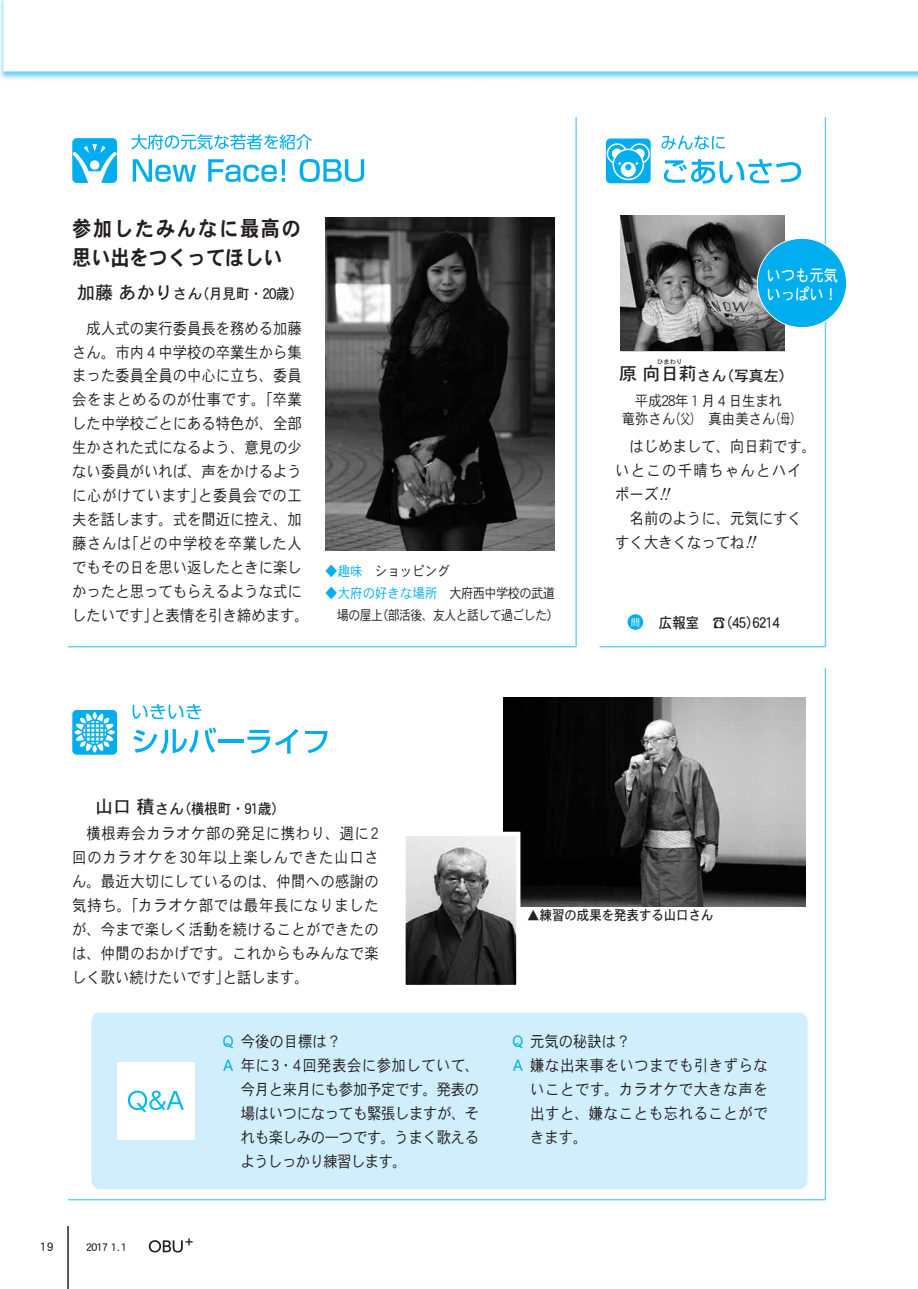
<style>
.page{position:relative;width:918px;height:1289px;background:#fff}
.page>*{position:absolute;margin:0;border:0;box-sizing:border-box;transform-origin:0 0}
.t1{font:21.3px/29.2px "H8 BF136+DFHS Gothic Pro 6 N W7";letter-spacing:.045em;color:#231f20;scale:.9 1}
.t2{font:15.9px/23.9px "HEY5 F4 J+DFHS Gothic Pro 6 N W3";color:#231f20;scale:.9 1}
.t3{font:15.9px/23.9px "HEY5 F4 J+DFHS Gothic Pro 6 N W3";letter-spacing:.025em;color:#231f20;scale:.9 1}
.t4{font:15.9px "HEY5 F4 J+DFHS Gothic Pro 6 N W3";letter-spacing:-.02em;color:#231f20;scale:.9 1}
.t5{font:15.9px "HEY5 F4 J+DFHS Gothic Pro 6 N W3";letter-spacing:.045em;color:#231f20;scale:.9 1}
.t6{font:15.9px "HEY5 F4 J+DFHS Gothic Pro 6 N W3";letter-spacing:.035em;color:#231f20;scale:.9 1}
.t7{font:15.9px "HEY5 F4 J+DFHS Gothic Pro 6 N W3";letter-spacing:.04em;color:#231f20;scale:.9 1}
.t8{font:15.9px "HEY5 F4 J+DFHS Gothic Pro 6 N W3";letter-spacing:-.04em;color:#231f20;scale:.9 1}
.t9{font:15.9px/19.6px "HNKMHR9+DFHS Maru Gothic Pro 6 N W4";color:#fff;scale:.9 1}
.t10{font:14.85px "HVAZZL8+DFHS Gothic Pro 6 N W5";color:#231f20}
.t11{font:14.85px/17.5px "HEY5 F4 J+DFHS Gothic Pro 6 N W3";color:#231f20;text-align:center;scale:.9 1}
.t12{font:14.85px "HVAZZL8+DFHS Gothic Pro 6 N W5";letter-spacing:-.5em;color:#231f20;scale:.9 1}
.t13{font:13.8px/21.8px "HEY5 F4 J+DFHS Gothic Pro 6 N W3";letter-spacing:-.04em;color:#231f20;text-align:right;scale:.88 1}
.t14{font:13.8px "HVAZZL8+DFHS Gothic Pro 6 N W5";color:#231f20;scale:.9 1}
.t15{font:13.8px "HEY5 F4 J+DFHS Gothic Pro 6 N W3";color:#231f20;scale:.9 1}
.t16{font:11.7px "HVAZZL8+DFHS Gothic Pro 6 N W5";color:#231f20}
.t17{font:10.65px "HVAZZL8+DFHS Gothic Pro 6 N W5";color:#231f20}
.t18{font:6.3px "HVAZZL8+DFHS Gothic Pro 6 N W5";color:#231f20}
.s1{font-size:18px}
.s2{color:#00aeef}
.s3{font-family:"HMXJOV5+Edisys OTF Gaiji"}
.s4{font-family:"HK9 VEVR+Edigai OTF Go Iwata"}
.s5{font-family:"HVAZZL8+DFHS Gothic Pro 6 N W5";color:#00aeef}
</style>
<div class="page">
<svg style="left:3px;top:0;width:915px;height:80px"></svg>
<hr style="left:825px;top:668px;width:1px;height:531px;background:#6dcff6">
<hr style="left:68px;top:1198px;width:757px;height:2px;background:#6dcff6">
<hr style="left:68px;top:646px;width:508px;height:1px;background:#6dcff6">
<hr style="left:575px;top:117px;width:2px;height:529px;background:#6dcff6">
<hr style="left:825px;top:117px;width:1px;height:529px;background:#6dcff6">
<hr style="left:600px;top:646px;width:225px;height:1px;background:#6dcff6">
<svg style="left:664px;top:159px;width:137px;height:25px"></svg>
<svg style="left:662px;top:135px;width:63px;height:15px"></svg>
<div style="left:606px;top:138px;width:45px;height:45px;background:#00aeef;border-radius:4px"></div>
<div style="left:629px;top:143px;width:21px;height:21px;border:2px solid #fff;border-radius:50%"></div>
<svg style="left:634px;top:148px;width:11px;height:11px"></svg>
<div style="left:607px;top:143px;width:20px;height:21px;border:2px solid #fff;border-radius:50%"></div>
<div style="left:612px;top:148px;width:10px;height:11px;background:#fff;border-radius:50%"></div>
<div style="left:613px;top:149px;width:30px;height:30px;background:#00aeef;border-radius:50%"></div>
<div style="left:613px;top:149px;width:31px;height:31px;border:2px solid #fff;border-radius:50%"></div>
<div style="left:621px;top:162px;width:15px;height:15px;background:#fff;border-radius:50%"></div>
<svg style="left:618px;top:162px;width:20px;height:8px"></svg>
<svg style="left:133px;top:159px;width:63px;height:23px"></svg>
<svg style="left:208px;top:159px;width:77px;height:23px"></svg>
<hr style="left:282px;top:159px;width:3px;height:16px;background:#00aeef">
<svg style="left:300px;top:159px;width:64px;height:23px"></svg>
<svg style="left:131px;top:134px;width:181px;height:16px"></svg>
<div style="left:72px;top:138px;width:45px;height:45px;background:#00aeef;border-radius:4px"></div>
<svg style="left:72px;top:144px;width:45px;height:39px"></svg>
<svg style="left:133px;top:727px;width:83px;height:27px"></svg>
<hr style="left:218px;top:739px;width:25px;height:3px;background:#00aeef">
<svg style="left:247px;top:729px;width:52px;height:24px"></svg>
<svg style="left:305px;top:731px;width:23px;height:22px"></svg>
<svg style="left:133px;top:704px;width:68px;height:15px"></svg>
<svg style="left:72px;top:710px;width:45px;height:44px"></svg>
<hr style="left:83px;top:731px;width:24px;height:2px;background:#00aeef">
<hr style="left:83px;top:727px;width:24px;height:2px;background:#00aeef">
<hr style="left:83px;top:722px;width:24px;height:2px;background:#00aeef">
<div style="left:82px;top:719px;width:26px;height:26px;border:2px solid #00aeef;border-radius:50%"></div>
<div style="left:91px;top:1012px;width:717px;height:177px;background:#d1eefc;border-radius:9px"></div>
<div style="left:117px;top:1062px;width:78px;height:77px;background:#fff"></div>
<svg style="left:128px;top:1090px;width:56px;height:21px"></svg>
<svg style="left:628px;top:614px;width:15px;height:16px"></svg>
<svg style="left:632px;top:618px;width:7px;height:8px"></svg>
<hr style="left:67px;top:1226px;width:2px;height:62px;background:#231f20">
<svg style="left:149px;top:1238px;width:44px;height:14px"></svg>
<img style="left:621px;top:215px;width:163px;height:136px">
<img style="left:325px;top:217px;width:230px;height:334px">
<img style="left:504px;top:697px;width:302px;height:209px">
<img style="left:406px;top:836px;width:109px;height:148px">
<div style="left:401px;top:831px;width:119px;height:158px;border:4px solid #fff"></div>
<div style="left:757px;top:238px;width:90px;height:90px;background:#00aeef;border:1px solid #fff;border-radius:50%"></div>
<p class="t1" style="left:72px;top:216px;width:256px">参加したみんなに最高の思い出をつくってほしい</p>
<p class="t10" style="left:77px;top:288px;width:227px"><span class="s1">加藤 あかり</span>さん（月見町・２０歳）</p>
<p class="t2" style="left:72px;top:318px;width:264px">　成人式の実行委員長を務める加藤さん。市内４中学校の卒業生から集まった委員全員の中心に立ち、委員会をまとめるのが仕事です。「卒業した中学校ごとにある特色が、全部生かされた式になるよう、意見の少ない委員がいれば、声をかけるように心がけています」と委員会での工夫を話します。式を間近に控え、加藤さんは「どの中学校を卒業した人でもその日を思い返したときに楽しかったと思ってもらえるような式にしたいです」と表情を引き締めます。</p>
<p class="t15" style="left:325px;top:566px;width:140px"><span class="s2">◆趣味</span>　ショッピング</p>
<p class="t13" style="left:325px;top:584px;width:267px"><span class="s2">◆大府の好きな場所</span> 大府西中学校の武道場の屋上（部活後、友人と話して過ごした）</p>
<p class="t9" style="left:767px;top:267px;width:81px">いつも元気いっぱい！</p>
<p class="t18" style="left:657px;top:359px;width:27px">ひまわり</p>
<p class="t11" style="left:622px;top:394px;width:200px">平成２８年１月４日生まれ<br>竜弥さん（父）　真由美さん（母）</p>
<p class="t2" style="left:615px;top:436px;width:225px">　はじめまして、向日莉です。いとこの千晴ちゃんとハイポーズ<span class="s3">鎧<br></span>　名前のように、元気にすくすく大きくなってね<span class="s3">鎧</span></p>
<p class="t10" style="left:619px;top:369px;width:176px"><span class="s1">原 向日莉</span> さん（写真左）</p>
<p class="t12" style="left:659px;top:616px;width:139px">広報室　<span class="s4">察</span>（４５）６２１４</p>
<p class="t10" style="left:95px;top:802px;width:191px"><span class="s1">山口 積</span>さん（横根町・９１歳）</p>
<p class="t3" style="left:72px;top:823px;width:349px">　横根寿会カラオケ部の発足に携わり、週に2回のカラオケを30年以上楽しんできた山口さん。最近大切にしているのは、仲間への感謝の気持ち。「カラオケ部では最年長になりましたが、今まで楽しく活動を続けることができたのは、仲間のおかげです。これからもみんなで楽しく歌い続けたいです」と話します。</p>
<p class="t16" style="left:40px;top:1242px;width:20px">19</p>
<p class="t17" style="left:84px;top:1242px;width:47px">２０１７ 1.１</p>
<p class="t2" style="left:223px;top:1031px;width:133px"><span class="s5">Q</span> 今後の目標は？</p>
<p class="t6" style="left:223px;top:1059px;width:286px"><span class="s5">A</span> 年に3・4回発表会に参加していて、</p>
<p class="t4" style="left:241px;top:1082px;width:267px">今月と来月にも参加予定です。発表の</p>
<p class="t4" style="left:241px;top:1106px;width:267px">場はいつになっても緊張しますが、そ</p>
<p class="t4" style="left:241px;top:1130px;width:267px">れも楽しみの一つです。うまく歌える</p>
<p class="t8" style="left:241px;top:1154px;width:186px">ようしっかり練習します。</p>
<p class="t14" style="left:527px;top:910px;width:209px">▲練習の成果を発表する山口さん</p>
<p class="t2" style="left:512px;top:1031px;width:133px"><span class="s5">Q</span> 元気の秘訣は？</p>
<p class="t7" style="left:512px;top:1059px;width:285px"><span class="s5">A</span> 嫌な出来事をいつまでも引きずらな</p>
<p class="t5" style="left:530px;top:1082px;width:266px">いことです。カラオケで大きな声を</p>
<p class="t5" style="left:530px;top:1106px;width:266px">出すと、嫌なことも忘れることがで</p>
<p class="t2" style="left:530px;top:1126px;width:65px">きます。</p>
</div>
